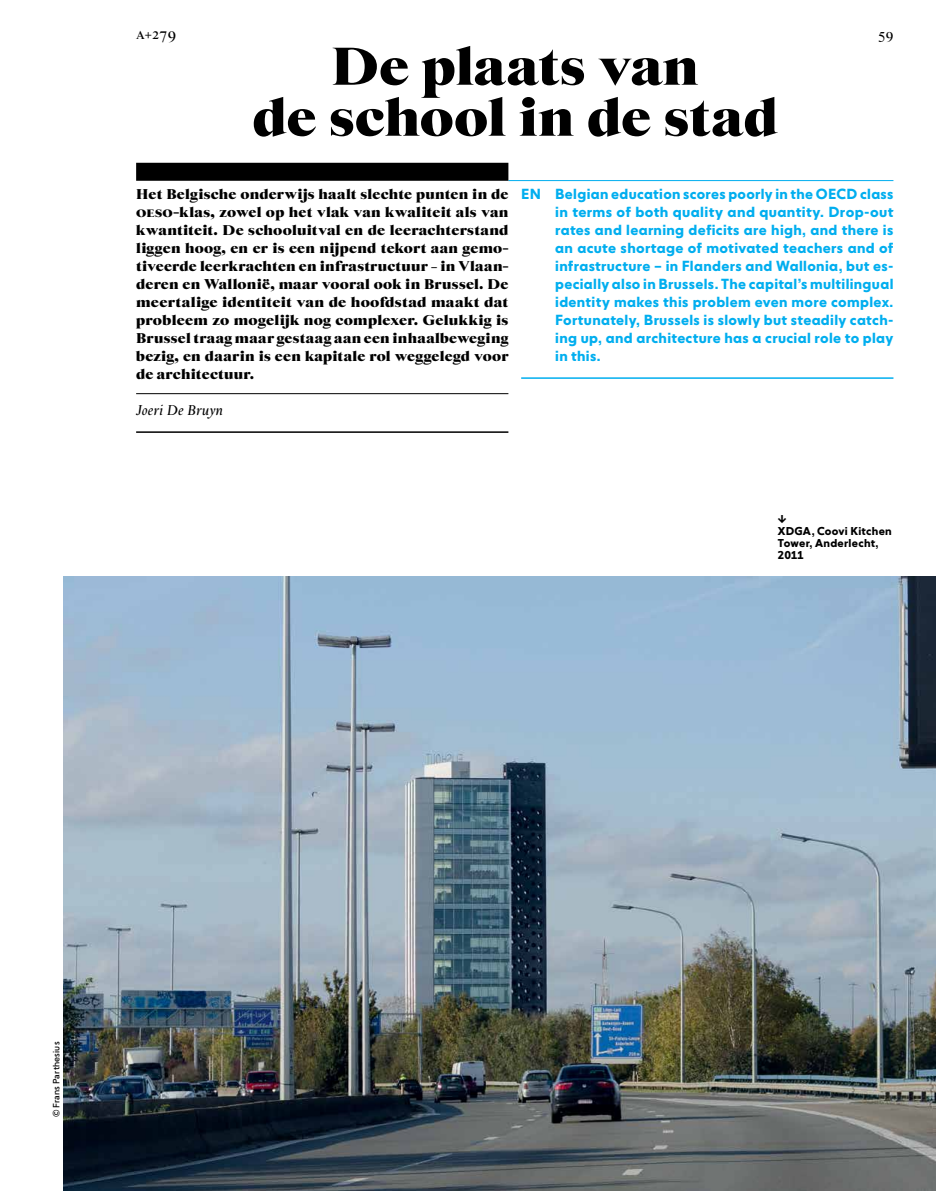
<style>
.page{position:relative;width:936px;height:1191px;background:#fff}
.page>*{position:absolute;margin:0;border:0;box-sizing:border-box;transform-origin:0 0}
.t1{font:900 54px/51px "Starling";letter-spacing:.005em;color:#000;text-align:center}
.t2{font:15.75px "Starling";color:#000}
.t3{font:900 14.4px/18px "Starling";letter-spacing:.02em;color:#000;text-align:justify}
.t4{font:700 14.4px/18px "NEXT Book";letter-spacing:.025em;color:#00aeef;text-align:justify}
.t5{font:italic 14.4px "Starling";letter-spacing:.01em;color:#000}
.t6{font:14.4px "Starling";color:#000}
.t7{font:700 11.25px/12px "NEXT Book";letter-spacing:.025em;color:#000}
.t8{font:9px "NEXT Book";letter-spacing:.015em;color:#000}
.s1{font-family:"Starling Roman SC"}
.s2{font-family:"Starling Ultra SC";font-weight:400}
</style>
<div class="page">
<hr style="left:136px;top:393px;width:372px;height:1px;background:#000">
<hr style="left:136px;top:431px;width:372px;height:2px;background:#000">
<hr style="left:521px;top:377px;width:372px;height:2px;background:#00aeef">
<img style="left:64px;top:576px;width:871px;height:615px">
<hr style="left:508px;top:180px;width:385px;height:1px;background:#00aeef">
<div style="left:136px;top:163px;width:372px;height:18px;background:#000"></div>
<p class="t2" style="left:136px;top:24px;width:41px"><span class="s1">a</span>+279</p>
<p class="t6" style="left:878px;top:25px;width:16px">59</p>
<h1 class="t1" style="left:252px;top:41px;width:526px">De plaats van<br>de school in de stad</h1>
<p class="t3" style="left:136px;top:185px;width:374px">Het Belgische onderwijs haalt slechte punten in de <span class="s2">oeso</span>-klas, zowel op het vlak van kwaliteit als van kwantiteit. De schooluitval en de leerachterstand liggen hoog, en er is een nijpend tekort aan gemo&shy;tiveerde leerkrachten en infrastructuur – in Vlaan&shy;deren en Wallonië, maar vooral ook in Brussel. De meertalige identiteit van de hoofdstad maakt dat probleem zo mogelijk nog complexer. Gelukkig is Brussel traag maar gestaag aan een inhaalbeweging bezig, en daarin is een kapitale rol weggelegd voor de architectuur.</p>
<p class="t5" style="left:136px;top:402px;width:88px">Joeri De Bruyn</p>
<p class="t4" style="left:555px;top:185px;width:340px;text-indent:-34px">EN Belgian education scores poorly in the OECD class in terms of both quality and quantity. Drop-out rates and learning deficits are high, and there is an acute shortage of motivated teachers and of infrastructure – in Flanders and Wallonia, but es&shy;pecially also in Brussels. The capital’s multilingual identity makes this problem even more complex.<br>Fortunately, Brussels is slowly but steadily catch&shy;ing up, and architecture has a crucial role to play in this.</p>
<p class="t7" style="left:777px;top:513px;width:115px">↓<br>XDGA, Coovi Kitchen<br>Tower, Anderlecht,<br>2011</p>
<p class="t8" style="left:51px;top:1117px;width:77px;rotate:-90deg">© Frans Parthesius</p>
</div>
